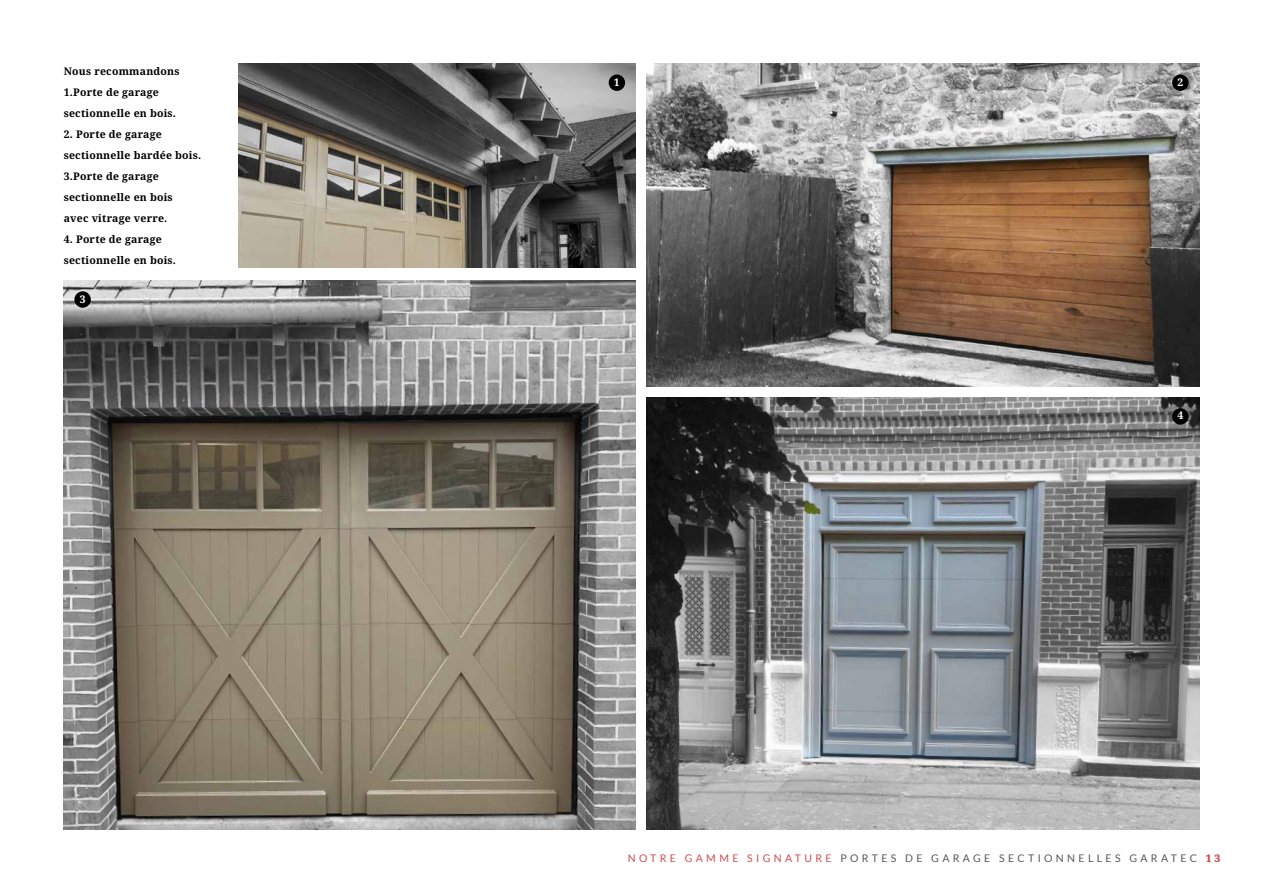
<style>
.page{position:relative;width:1263px;height:893px;background:#fff}
.page>*{position:absolute;margin:0;border:0;box-sizing:border-box;transform-origin:0 0}
.t1{font:700 10.5px/21px "Noto Serif";letter-spacing:.02em;color:#000}
.t2{font:10.5px "Lato";letter-spacing:.32em;color:#575756}
.t3{font:700 10.5px "Noto Serif";color:#fff}
.s1{color:#cb4d51}
.s2{font-family:"Noto Serif";font-weight:900;color:#cb4d51}
</style>
<div class="page">
<img style="left:238px;top:64px;width:398px;height:204px">
<img style="left:64px;top:281px;width:572px;height:548px">
<img style="left:646px;top:64px;width:553px;height:323px">
<img style="left:646px;top:398px;width:553px;height:431px">
<div style="left:1172px;top:74px;width:16px;height:17px;background:#000;border-radius:50%"></div>
<div style="left:609px;top:74px;width:16px;height:17px;background:#000;border-radius:50%"></div>
<div style="left:1172px;top:408px;width:16px;height:17px;background:#000;border-radius:50%"></div>
<div style="left:74px;top:291px;width:17px;height:17px;background:#000;border-radius:50%"></div>
<p class="t1" style="left:64px;top:61px;width:117px">Nous recommandons<br>1.Porte de garage sectionnelle en bois.</p>
<p class="t1" style="left:64px;top:124px;width:139px">2. Porte de garage sectionnelle bardée bois.<br>3.Porte de garage sectionnelle en bois<br>avec vitrage verre.</p>
<p class="t1" style="left:64px;top:229px;width:114px">4. Porte de garage sectionnelle en bois.</p>
<p class="t3" style="left:80px;top:291px;width:7px">3</p>
<p class="t3" style="left:614px;top:75px;width:7px">1</p>
<p class="t3" style="left:1177px;top:75px;width:7px">2</p>
<p class="t3" style="left:1177px;top:408px;width:7px">4</p>
<p class="t2" style="left:628px;top:852px;width:594px"><span class="s1">NOTRE GAMME SIGNATURE</span> PORTES DE GARAGE SECTIONNELLES GARATEC <span class="s2">13</span></p>
</div>
